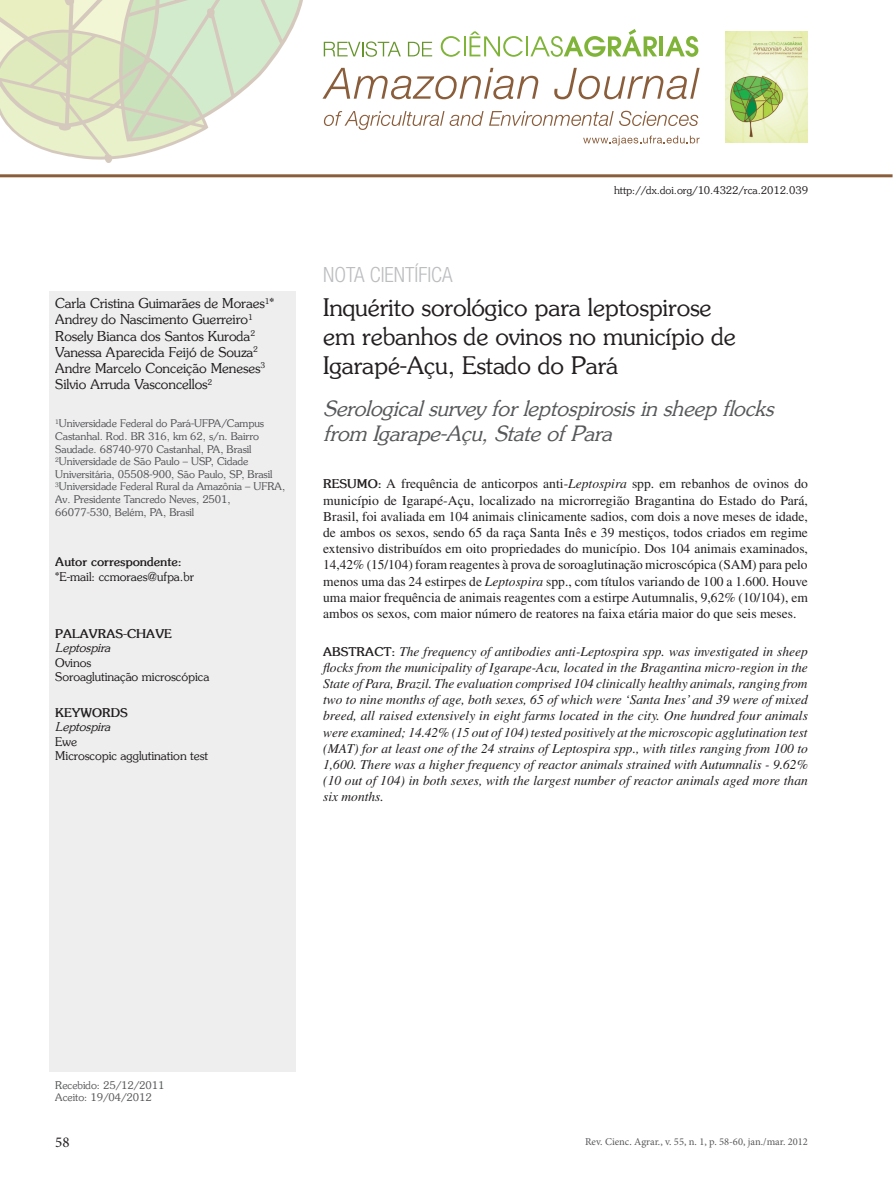
<style>
.page{position:relative;width:893px;height:1191px;background:#fff}
.page>*{position:absolute;margin:0;border:0;box-sizing:border-box;transform-origin:0 0}
.Título___1o_idioma{font:24px/28.8px "Souvenir";color:#231f20}
.Título___2o_idioma{font:italic 21px/25.2px "Souvenir";color:#57585a}
.t1{font:300 condensed 21px "Helvetica Neue";color:#bcbdc0}
.Numeração{font:15px "Minion Pro";color:#231f20}
.Abstract{font:italic 13.5px/16.2px "Times";color:#231f20;text-align:justify}
.Resumo{font:13.5px/16.2px "Times";color:#231f20;text-align:justify}
.t2{font:13.5px/16.2px "Souvenir";color:#231f20}
.t3{font:12px/14.4px "Souvenir";color:#231f20}
.t4{font:700 12px "Souvenir";color:#231f20}
.t5{font:italic 12px "Souvenir";color:#231f20}
.Recebido___Aceito{font:10.5px/12.6px "Souvenir";color:#57585a}
.Rodapé{font:10.5px "Minion Pro";color:#57585a}
.t6{font:10.5px "Souvenir";color:#231f20}
.s1{font-family:"Souvenir";font-weight:700;font-size:12px}
.s2{font-style:italic}
.s3{font-family:"Souvenir";font-weight:700;font-style:normal;font-size:12px}
</style>
<div class="page">
<svg style="left:0;top:0;width:303px;height:163px"></svg>
<hr style="left:0;top:174px;width:892px;height:3px;background:#8a5d3b">
<svg style="left:324px;top:41px;width:77px;height:16px"></svg>
<svg style="left:408px;top:42px;width:24px;height:14px"></svg>
<svg style="left:441px;top:36px;width:19px;height:21px"></svg>
<hr style="left:464px;top:36px;width:2px;height:20px;background:#7fb438">
<svg style="left:469px;top:31px;width:54px;height:26px"></svg>
<hr style="left:526px;top:36px;width:2px;height:20px;background:#7fb438">
<svg style="left:530px;top:29px;width:127px;height:28px"></svg>
<hr style="left:659px;top:36px;width:4px;height:20px;background:#7fb438">
<svg style="left:665px;top:36px;width:33px;height:21px"></svg>
<svg style="left:322px;top:68px;width:216px;height:31px"></svg>
<svg style="left:554px;top:68px;width:146px;height:31px"></svg>
<svg style="left:324px;top:111px;width:120px;height:19px"></svg>
<svg style="left:450px;top:111px;width:248px;height:15px"></svg>
<svg style="left:583px;top:136px;width:117px;height:9px"></svg>
<img style="left:725px;top:32px;width:83px;height:110px">
<div style="left:49px;top:291px;width:247px;height:766px;background:#eeeeef"></div>
<p class="t2" style="left:55px;top:295px;width:220px">Carla Cristina Guimarães de Moraes<sup>1</sup>* Andrey do Nascimento Guerreiro<sup>1<br></sup>Rosely Bianca dos Santos Kuroda<sup>2<br></sup>Vanessa Aparecida Feijó de Souza<sup>2<br></sup>Andre Marcelo Conceição Meneses<sup>3<br></sup>Silvio Arruda Vasconcellos<sup>2</sup></p>
<p class="Recebido___Aceito" style="left:55px;top:417px;width:231px"><sup>1</sup>Universidade Federal do Pará-UFPA/Campus Castanhal. Rod. BR 316, km 62, s/n. Bairro Saudade. 68740-970 Castanhal, PA, Brasil <sup>2</sup>Universidade de São Paulo – USP, Cidade Universitária, 05508-900, São Paulo, SP, Brasil <sup>3</sup>Universidade Federal Rural da Amazônia – UFRA, Av. Presidente Tancredo Neves, 2501, 66077-530, Belém, PA, Brasil</p>
<p class="t4" style="left:55px;top:554px;width:128px">Autor correspondente:</p>
<p class="t3" style="left:55px;top:569px;width:140px">*E-mail: ccmoraes@ufpa.br</p>
<p class="t4" style="left:55px;top:626px;width:118px">PALAVRAS-CHAVE</p>
<p class="t5" style="left:55px;top:640px;width:56px">Leptospira</p>
<p class="t3" style="left:55px;top:655px;width:156px">Ovinos<br>Soroaglutinação microscópica</p>
<p class="t4" style="left:55px;top:705px;width:74px">KEYWORDS</p>
<p class="t5" style="left:55px;top:719px;width:56px">Leptospira</p>
<p class="t3" style="left:55px;top:733px;width:154px">Ewe<br>Microscopic agglutination test</p>
<p class="t6" style="left:614px;top:184px;width:195px">http://dx.doi.org/10.4322/rca.2012.039</p>
<h2 class="t1" style="left:323px;top:262px;width:131px">NOTA CIENTÍFICA</h2>
<p class="Título___1o_idioma" style="left:323px;top:292px;width:414px">Inquérito sorológico para leptospirose em rebanhos de ovinos no município de<br>Igarapé-Açu, Estado do Pará</p>
<p class="Título___2o_idioma" style="left:323px;top:395px;width:451px">Serological survey for leptospirosis in sheep flocks from Igarape-Açu, State of Para</p>
<p class="Resumo" style="left:323px;top:476px;width:486px"><span class="s1">RESUMO:</span> A frequência de anticorpos anti-<span class="s2">Leptospira</span> spp. em rebanhos de ovinos do município de Igarapé-Açu, localizado na microrregião Bragantina do Estado do Pará, Brasil, foi avaliada em 104 animais clinicamente sadios, com dois a nove meses de idade, de ambos os sexos, sendo 65 da raça Santa Inês e 39 mestiços, todos criados em regime extensivo distribuídos em oito propriedades do município. Dos 104 animais examinados, 14,42% (15/104) foram reagentes à prova de soroaglutinação microscópica (SAM) para pelo menos uma das 24 estirpes de <span class="s2">Leptospira</span> spp., com títulos variando de 100 a 1.600. Houve uma maior frequência de animais reagentes com a estirpe Autumnalis, 9,62% (10/104), em ambos os sexos, com maior número de reatores na faixa etária maior do que seis meses.</p>
<p class="Abstract" style="left:323px;top:643px;width:486px"><span class="s3">ABSTRACT:</span> The frequency of antibodies anti-Leptospira spp. was investigated in sheep flocks from the municipality of Igarape-Acu, located in the Bragantina micro-region in the State of Para, Brazil. The evaluation comprised 104 clinically healthy animals, ranging from two to nine months of age, both sexes, 65 of which were ‘Santa Ines’ and 39 were of mixed breed, all raised extensively in eight farms located in the city. One hundred four animals were examined; 14.42% (15 out of 104) tested positively at the microscopic agglutination test (MAT) for at least one of the 24 strains of Leptospira spp., with titles ranging from 100 to 1,600. There was a higher frequency of reactor animals strained with Autumnalis - 9.62% (10 out of 104) in both sexes, with the largest number of reactor animals aged more than six months.</p>
<p class="Recebido___Aceito" style="left:55px;top:1078px;width:111px">Recebido: 25/12/2011<br>Aceito: 19/04/2012</p>
<p class="Numeração" style="left:55px;top:1131px;width:16px">58</p>
<p class="Rodapé" style="left:585px;top:1135px;width:224px">Rev. Cienc. Agrar., v. 55, n. 1, p. 58-60, jan./mar. 2012</p>
</div>
